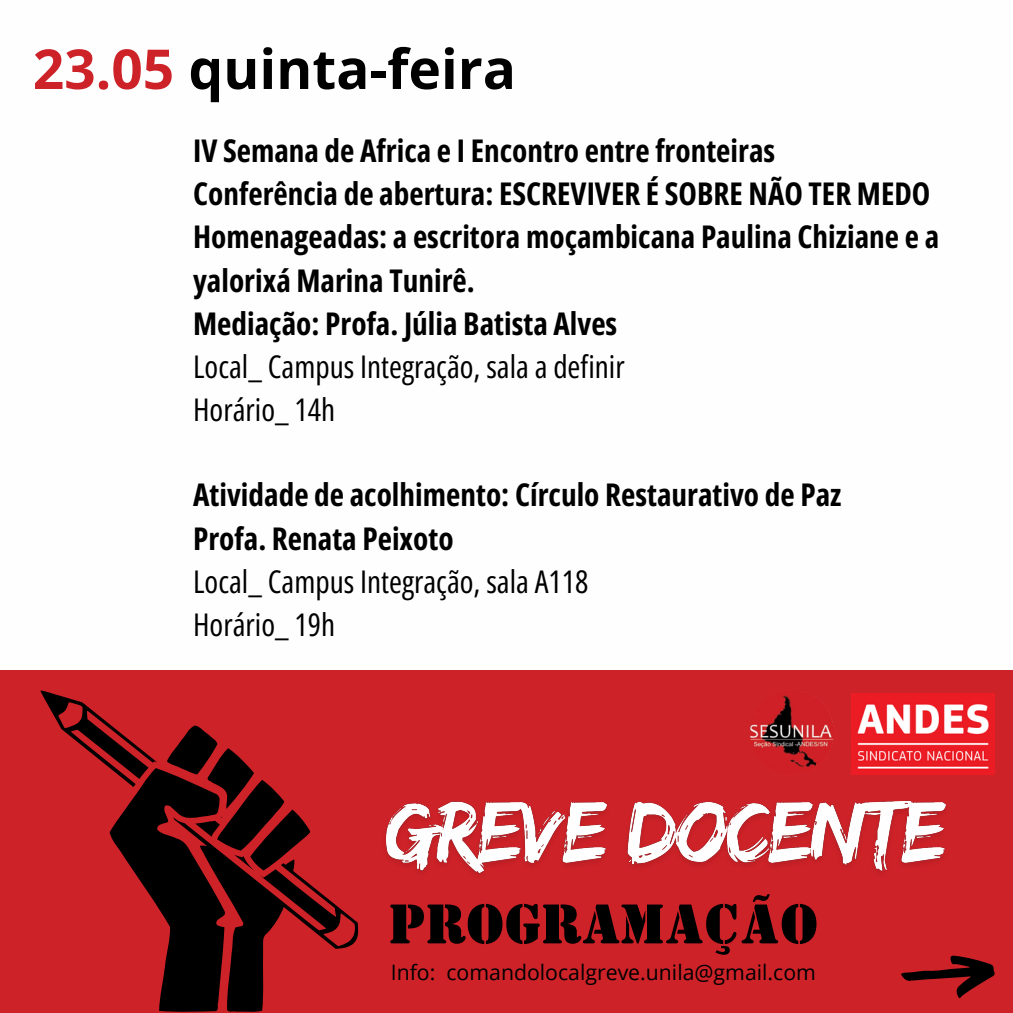
<style>
.page{position:relative;width:1013px;height:1013px;background:#fff}
.page>*{position:absolute;margin:0;border:0;box-sizing:border-box;transform-origin:0 0}
.t1{font:700 55px "Open Sans";color:#000}
.t2{font:55px "Stencil BT";color:#000}
.t3{font:700 31.25px/43.1px "Open Sans Condensed";color:#000}
.t4{font:21.25px "Open Sans";color:#000}
.s1{color:#cd2228}
.s2{font-weight:400}
</style>
<div class="page">
<div style="left:0;top:0;width:1012px;height:1012px;background:#cd2228"></div>
<svg style="left:41px;top:690px;width:317px;height:322px"></svg>
<img style="left:750px;top:690px;width:83px;height:84px;border-radius:50%">
<img style="left:851px;top:694px;width:143px;height:80px">
<svg style="left:901px;top:955px;width:93px;height:43px"></svg>
<div style="left:0;top:0;width:1012px;height:670px;background:#fffefe"></div>
<img style="left:385px;top:800px;width:561px;height:75px">
<h4 class="t1" style="left:33px;top:30px;width:484px"><span class="s1">23.05</span> quinta-feira</h4>
<p class="t3" style="left:193px;top:128px;width:747px">IV Semana de Africa e I Encontro entre fronteiras<br>Conferência de abertura: ESCREVIVER É SOBRE NÃO TER MEDO Homenageadas: a escritora moçambicana Paulina Chiziane e a yalorixá Marina Tunirê.<br>Mediação: Profa. Júlia Batista Alves<br><span class="s2">Local_ Campus Integração, sala a definir<br>Horário_ 14h</span></p>
<p class="t3" style="left:193px;top:472px;width:650px">Atividade de acolhimento: Círculo Restaurativo de Paz<br>Profa. Renata Peixoto<br><span class="s2">Local_ Campus Integração, sala A118<br>Horário_ 19h</span></p>
<p class="t2" style="left:389px;top:890px;width:431px">PROGRAMAÇÃO</p>
<h2 class="t4" style="left:391px;top:957px;width:427px">Info: comandolocalgreve.unila@gmail.com</h2>
</div>
